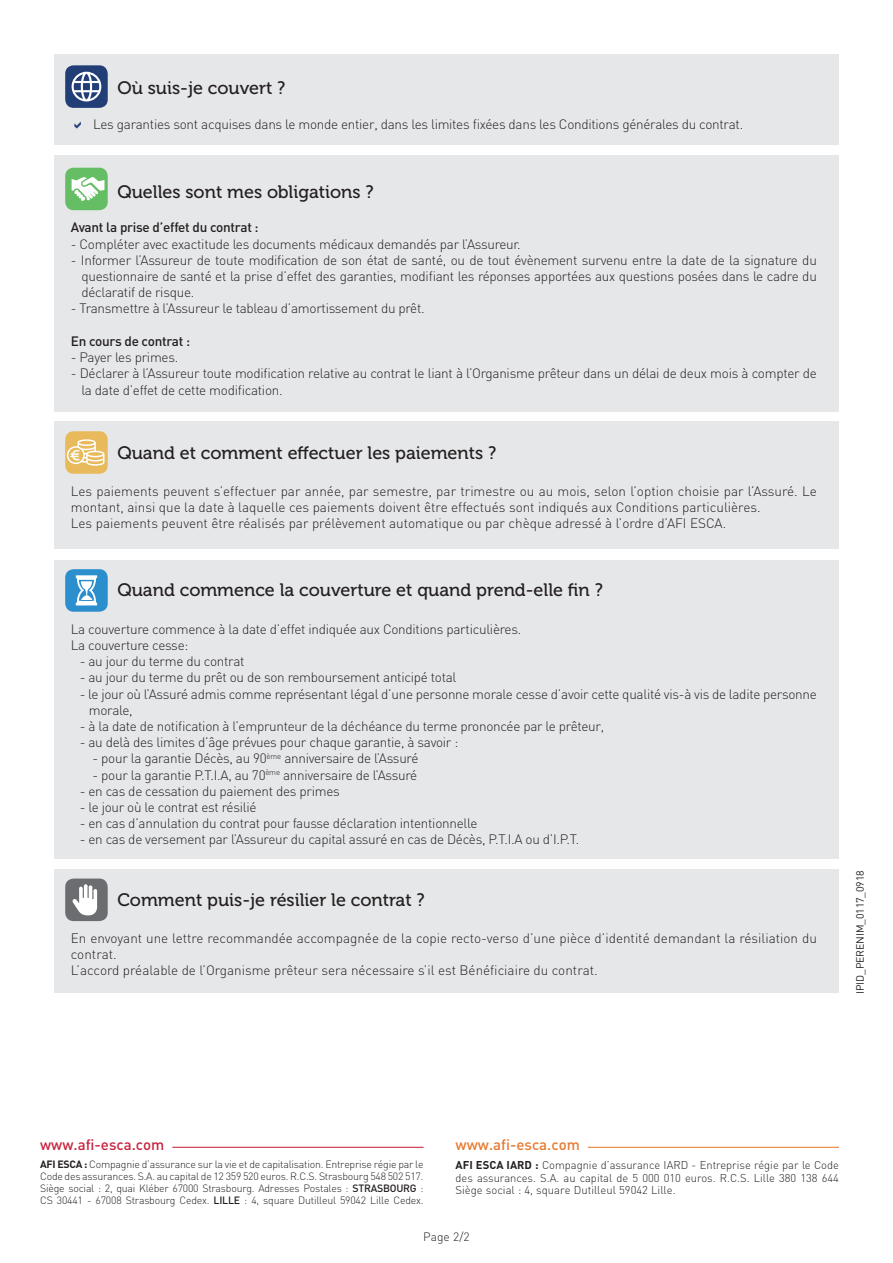
<style>
.page{position:relative;width:893px;height:1263px;background:#fff}
.page>*{position:absolute;margin:0;border:0;box-sizing:border-box;transform-origin:0 0}
.t1{font:18px "Museo 500";color:#231f20}
.t2{font:500 15px "DIN";color:#c8233f}
.t3{font:500 15px "DIN";color:#e8792f}
.t4{font:300 13.5px/16.2px "DIN";letter-spacing:-.02em;color:#231f20}
.t5{font:300 13.5px/16.2px "DIN";color:#231f20}
.t6{font:500 13.5px "DIN";letter-spacing:-.02em;color:#231f20}
.t7{font:300 12px "DIN";color:#231f20}
.t8{font:300 11.25px/13.5px "DIN";color:#231f20}
.t9{font:300 10.5px/12px "DIN";letter-spacing:-.02em;color:#231f20}
.t10{font:10.5px "DIN";letter-spacing:-.01em;color:#231f20}
.s1{font-weight:700}
.s2{font-weight:500}
</style>
<div class="page">
<div style="left:54px;top:54px;width:785px;height:90px;background:#e6e7e9"></div>
<div style="left:65px;top:65px;width:43px;height:43px;background:#223e77;border-radius:9px"></div>
<svg style="left:72px;top:72px;width:29px;height:29px"></svg>
<div style="left:54px;top:155px;width:785px;height:256px;background:#e6e7e9"></div>
<div style="left:65px;top:168px;width:43px;height:42px;background:#66be64;border-radius:9px"></div>
<svg style="left:72px;top:177px;width:32px;height:24px"></svg>
<div style="left:54px;top:422px;width:785px;height:127px;background:#e6e7e9"></div>
<div style="left:65px;top:431px;width:43px;height:43px;background:#e8ba5b;border-radius:9px"></div>
<svg style="left:67px;top:439px;width:38px;height:27px"></svg>
<div style="left:54px;top:560px;width:785px;height:298px;background:#e6e7e9"></div>
<div style="left:65px;top:569px;width:43px;height:43px;background:#2b8ecd;border-radius:9px"></div>
<svg style="left:76px;top:575px;width:21px;height:30px"></svg>
<div style="left:54px;top:869px;width:785px;height:124px;background:#e6e7e9"></div>
<div style="left:65px;top:878px;width:43px;height:43px;background:#6c6d70;border-radius:9px"></div>
<svg style="left:72px;top:884px;width:25px;height:31px"></svg>
<hr style="left:172px;top:1147px;width:251px;height:1px;background:#c8233f">
<hr style="left:588px;top:1147px;width:251px;height:1px;background:#e8792f">
<p class="t1" style="left:117px;top:78px;width:170px">Où suis-je couvert ?</p>
<p class="t4" style="left:93px;top:116px;width:652px">Les garanties sont acquises dans le monde entier, dans les limites fixées dans les Conditions générales du contrat.</p>
<p class="t1" style="left:117px;top:182px;width:258px">Quelles sont mes obligations ?</p>
<p class="t6" style="left:71px;top:219px;width:189px">Avant la prise d’effet du contrat :</p>
<p class="t4" style="left:71px;top:236px;width:451px">- Compléter avec exactitude les documents médicaux demandés par l’Assureur.</p>
<p class="t4" style="left:81px;top:252px;width:737px;text-align:justify;text-indent:-10px">- Informer l’Assureur de toute modification de son état de santé, ou de tout évènement survenu entre la date de la signature du questionnaire de santé et la prise d’effet des garanties, modifiant les réponses apportées aux questions posées dans le cadre du déclaratif de risque.</p>
<p class="t4" style="left:71px;top:300px;width:355px">- Transmettre à l’Assureur le tableau d’amortissement du prêt.</p>
<p class="t6" style="left:71px;top:332px;width:121px">En cours de contrat :</p>
<p class="t4" style="left:71px;top:349px;width:109px">- Payer les primes.</p>
<p class="t4" style="left:81px;top:365px;width:737px;text-indent:-10px">- Déclarer à l’Assureur toute modification relative au contrat le liant à l’Organisme prêteur dans un délai de deux mois à compter de la date d’effet de cette modification.</p>
<p class="t1" style="left:117px;top:442px;width:380px">Quand et comment effectuer les paiements ?</p>
<p class="t5" style="left:71px;top:483px;width:747px">Les paiements peuvent s’effectuer par année, par semestre, par trimestre ou au mois, selon l’option choisie par l’Assuré. Le montant, ainsi que la date à laquelle ces paiements doivent être effectués sont indiqués aux Conditions particulières.</p>
<p class="t5" style="left:71px;top:515px;width:657px">Les paiements peuvent être réalisés par prélèvement automatique ou par chèque adressé à l’ordre d’AFI ESCA.</p>
<p class="t1" style="left:117px;top:580px;width:487px">Quand commence la couverture et quand prend-elle fin ?</p>
<p class="t4" style="left:71px;top:621px;width:452px">La couverture commence à la date d’effet indiquée aux Conditions particulières.</p>
<p class="t4" style="left:71px;top:637px;width:119px">La couverture cesse:</p>
<p class="t4" style="left:80px;top:653px;width:166px">- au jour du terme du contrat</p>
<p class="t4" style="left:80px;top:669px;width:378px">- au jour du terme du prêt ou de son remboursement anticipé total</p>
<p class="t4" style="left:89px;top:685px;width:729px;text-indent:-9px">- le jour où l’Assuré admis comme représentant légal d’une personne morale cesse d’avoir cette qualité vis-à vis de ladite personne morale,</p>
<p class="t4" style="left:80px;top:718px;width:526px">- à la date de notification à l’emprunteur de la déchéance du terme prononcée par le prêteur,</p>
<p class="t4" style="left:80px;top:734px;width:380px">- au delà des limites d’âge prévues pour chaque garantie, à savoir :</p>
<p class="t4" style="left:93px;top:750px;width:327px">- pour la garantie Décès, au 90<sup>ème</sup> anniversaire de l’Assuré</p>
<p class="t4" style="left:93px;top:766px;width:326px">- pour la garantie P.T.I.A, au 70<sup>ème</sup> anniversaire de l’Assuré</p>
<p class="t4" style="left:80px;top:783px;width:261px">- en cas de cessation du paiement des primes</p>
<p class="t4" style="left:80px;top:799px;width:178px">- le jour où le contrat est résilié</p>
<p class="t4" style="left:80px;top:815px;width:399px">- en cas d’annulation du contrat pour fausse déclaration intentionnelle</p>
<p class="t4" style="left:80px;top:831px;width:501px">- en cas de versement par l’Assureur du capital assuré en cas de Décès, P.T.I.A ou d’I.P.T.</p>
<p class="t1" style="left:117px;top:890px;width:309px">Comment puis-je résilier le contrat ?</p>
<p class="t5" style="left:71px;top:930px;width:747px">En envoyant une lettre recommandée accompagnée de la copie recto-verso d’une pièce d’identité demandant la résiliation du contrat.</p>
<p class="t5" style="left:71px;top:962px;width:528px">L’accord préalable de l’Organisme prêteur sera nécessaire s’il est Bénéficiaire du contrat.</p>
<p class="t10" style="left:853px;top:994px;width:125px;rotate:-90deg">IPID_PERENIM_0117_0918</p>
<p class="t2" style="left:40px;top:1135px;width:126px">www.afi-esca.com</p>
<p class="t9" style="left:40px;top:1158px;width:385px"><span class="s1">AFI ESCA :</span> Compagnie d’assurance sur la vie et de capitalisation. Entreprise régie par le<br>Code des assurances. S.A. au capital de 12 359 520 euros. R.C.S. Strasbourg 548 502 517.</p>
<p class="t9" style="left:40px;top:1182px;width:385px">Siège social : 2, quai Kléber 67000 Strasbourg. Adresses Postales : <span class="s2">STRASBOURG</span> :<br>CS 30441 - 67008 Strasbourg Cedex. <span class="s2">LILLE</span> : 4, square Dutilleul 59042 Lille Cedex.</p>
<p class="t3" style="left:456px;top:1135px;width:126px">www.afi-esca.com</p>
<p class="t8" style="left:456px;top:1158px;width:385px"><span class="s1">AFI ESCA IARD :</span> Compagnie d’assurance IARD - Entreprise régie par le Code des assurances. S.A. au capital de 5 000 010 euros. R.C.S. Lille 380 138 644</p>
<p class="t8" style="left:456px;top:1183px;width:222px">Siège social : 4, square Dutilleul 59042 Lille.</p>
<p class="t7" style="left:423px;top:1230px;width:48px">Page 2/2</p>
</div>
